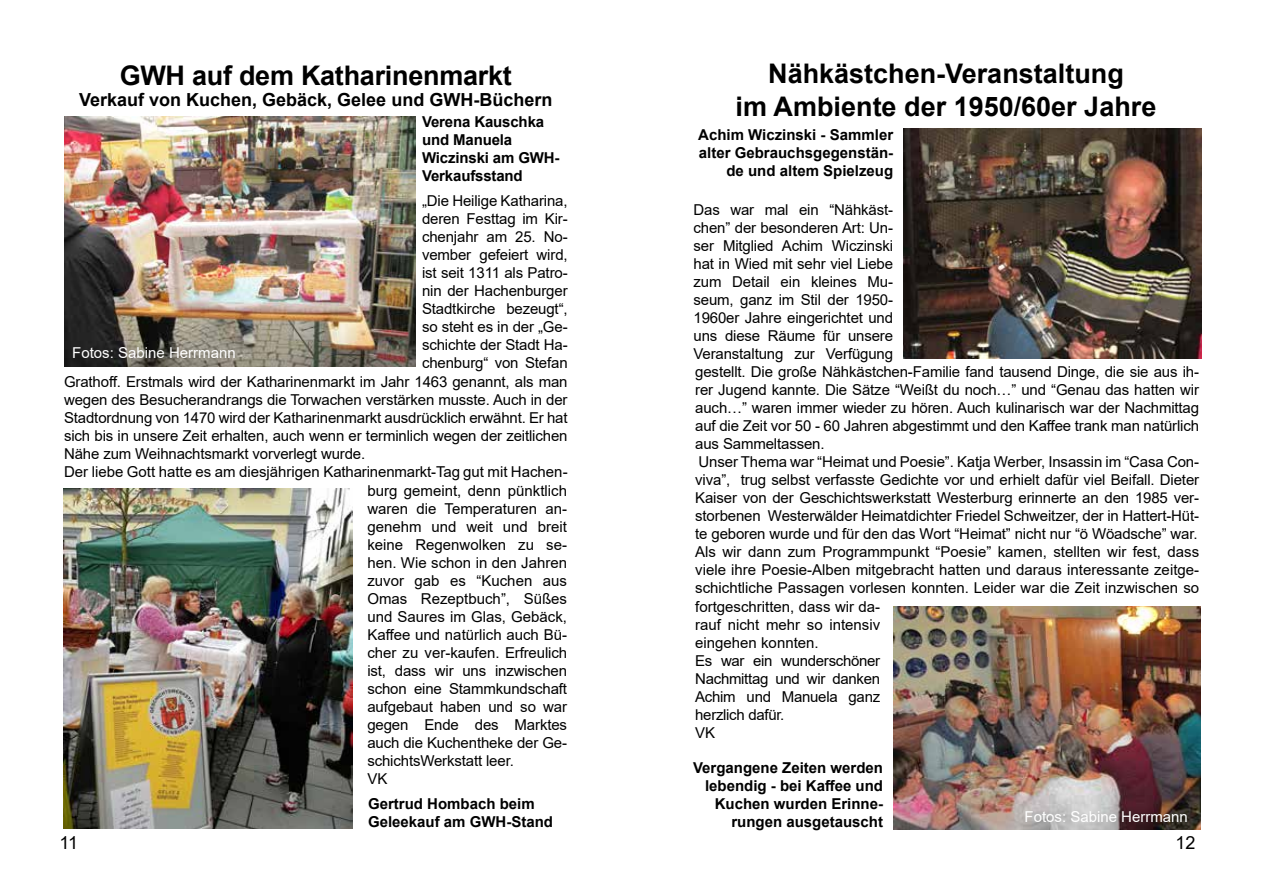
<style>
.page{position:relative;width:1263px;height:893px;background:#fff}
.page>*{position:absolute;margin:0;border:0;box-sizing:border-box;transform-origin:0 0}
.t1{font:700 27px/32.4px "Arial";color:#000;text-align:center}
.t2{font:700 18px "Arial";color:#000}
.t3{font:18px "Arial";color:#000}
.t4{font:15px/18px "Arial";letter-spacing:-.01em;color:#000;text-align:justify}
.t5{font:700 15px/18px "Arial";color:#000}
.t6{font:15px "Arial";color:#fff}
</style>
<div class="page">
<img style="left:64px;top:117px;width:351px;height:250px">
<img style="left:904px;top:128px;width:297px;height:230px">
<img style="left:894px;top:607px;width:306px;height:222px">
<img style="left:64px;top:488px;width:288px;height:340px">
<h1 class="t1" style="left:120px;top:59px;width:394px">GWH auf dem Katharinenmarkt</h1>
<p class="t2" style="left:79px;top:87px;width:475px">Verkauf von Kuchen, Gebäck, Gelee und GWH-Büchern</p>
<p class="t5" style="left:422px;top:113px;width:139px">Verena Kauschka und Manuela<br>Wiczinski am GWH-<br>Verkaufsstand</p>
<h1 class="t1" style="left:736px;top:58px;width:422px">Nähkästchen-Veranstaltung<br>im Ambiente der 1950/60er Jahre</h1>
<p class="t5" style="left:698px;top:126px;width:196px;text-align:right">Achim Wiczinski - Sammler alter Gebrauchsgegenstän&shy;de und altem Spielzeug</p>
<p class="t4" style="left:422px;top:191px;width:147px">„Die Heilige Katharina, deren Festtag im Kir&shy;chenjahr am 25. No&shy;vember gefeiert wird, ist seit 1311 als Patro&shy;nin der Hachenburger Stadtkirche bezeugt“, so steht es in der „Ge&shy;schichte der Stadt Ha&shy;chenburg“ von Stefan</p>
<p class="t4" style="left:693px;top:201px;width:201px">Das war mal ein “Nähkäst-</p>
<p class="t4" style="left:693px;top:219px;width:201px">chen” der besonderen Art: Un-</p>
<p class="t4" style="left:693px;top:237px;width:201px">ser Mitglied Achim Wiczinski</p>
<p class="t4" style="left:693px;top:255px;width:201px">hat in Wied mit sehr viel Liebe</p>
<p class="t4" style="left:693px;top:273px;width:201px">zum Detail ein kleines Mu-</p>
<p class="t4" style="left:693px;top:291px;width:201px">seum, ganz im Stil der 1950-</p>
<p class="t4" style="left:693px;top:309px;width:201px">1960er Jahre eingerichtet und</p>
<p class="t4" style="left:693px;top:327px;width:201px">uns diese Räume für unsere</p>
<p class="t4" style="left:693px;top:345px;width:201px">Veranstaltung zur Verfügung</p>
<p class="t4" style="left:695px;top:363px;width:505px">gestellt. Die große Nähkästchen-Familie fand tausend Dinge, die sie aus ih-</p>
<p class="t4" style="left:695px;top:381px;width:505px">rer Jugend kannte. Die Sätze “Weißt du noch…” und “Genau das hatten wir</p>
<p class="t4" style="left:695px;top:399px;width:505px">auch…” waren immer wieder zu hören. Auch kulinarisch war der Nachmittag</p>
<p class="t4" style="left:695px;top:417px;width:505px">auf die Zeit vor 50 - 60 Jahren abgestimmt und den Kaffee trank man natürlich</p>
<p class="t4" style="left:695px;top:435px;width:131px">aus Sammeltassen.</p>
<p class="t4" style="left:699px;top:453px;width:502px">Unser Thema war “Heimat und Poesie”. Katja Werber, Insassin im “Casa Con-</p>
<p class="t4" style="left:695px;top:471px;width:505px">viva”, trug selbst verfasste Gedichte vor und erhielt dafür viel Beifall. Dieter</p>
<p class="t4" style="left:695px;top:489px;width:505px">Kaiser von der Geschichtswerkstatt Westerburg erinnerte an den 1985 ver-</p>
<p class="t4" style="left:695px;top:507px;width:505px">storbenen Westerwälder Heimatdichter Friedel Schweitzer, der in Hattert-Hüt-</p>
<p class="t4" style="left:695px;top:525px;width:504px">te geboren wurde und für den das Wort “Heimat” nicht nur “ö Wöadsche” war.</p>
<p class="t4" style="left:695px;top:543px;width:505px">Als wir dann zum Programmpunkt “Poesie” kamen, stellten wir fest, dass</p>
<p class="t4" style="left:695px;top:561px;width:505px">viele ihre Poesie-Alben mitgebracht hatten und daraus interessante zeitge-</p>
<p class="t4" style="left:695px;top:579px;width:505px">schichtliche Passagen vorlesen konnten. Leider war die Zeit inzwischen so</p>
<p class="t4" style="left:695px;top:597px;width:186px">fortgeschritten, dass wir da-</p>
<p class="t4" style="left:695px;top:615px;width:186px">rauf nicht mehr so intensiv</p>
<p class="t4" style="left:695px;top:633px;width:125px">eingehen konnten.</p>
<p class="t4" style="left:695px;top:651px;width:186px">Es war ein wunderschöner</p>
<p class="t4" style="left:695px;top:669px;width:186px">Nachmittag und wir danken</p>
<p class="t4" style="left:695px;top:687px;width:186px">Achim und Manuela ganz</p>
<p class="t4" style="left:695px;top:705px;width:91px">herzlich dafür.</p>
<p class="t4" style="left:695px;top:723px;width:22px">VK</p>
<p class="t6" style="left:72px;top:342px;width:165px">Fotos: Sabine Herrmann</p>
<p class="t4" style="left:64px;top:373px;width:505px">Grathoff. Erstmals wird der Katharinenmarkt im Jahr 1463 genannt, als man</p>
<p class="t4" style="left:64px;top:391px;width:505px">wegen des Besucherandrangs die Torwachen verstärken musste. Auch in der</p>
<p class="t4" style="left:64px;top:409px;width:505px">Stadtordnung von 1470 wird der Katharinenmarkt ausdrücklich erwähnt. Er hat</p>
<p class="t4" style="left:64px;top:427px;width:505px">sich bis in unsere Zeit erhalten, auch wenn er terminlich wegen der zeitlichen</p>
<p class="t4" style="left:64px;top:445px;width:303px">Nähe zum Weihnachtsmarkt vorverlegt wurde.</p>
<p class="t4" style="left:64px;top:463px;width:505px">Der liebe Gott hatte es am diesjährigen Katharinenmarkt-Tag gut mit Hachen-</p>
<p class="t4" style="left:367px;top:482px;width:201px">burg gemeint, denn pünktlich</p>
<p class="t4" style="left:367px;top:500px;width:201px">waren die Temperaturen an-</p>
<p class="t4" style="left:367px;top:518px;width:201px">genehm und weit und breit</p>
<p class="t4" style="left:367px;top:536px;width:201px">keine Regenwolken zu se-</p>
<p class="t4" style="left:367px;top:554px;width:201px">hen. Wie schon in den Jahren</p>
<p class="t4" style="left:367px;top:572px;width:201px">zuvor gab es “Kuchen aus</p>
<p class="t4" style="left:367px;top:590px;width:201px">Omas Rezeptbuch”, Süßes</p>
<p class="t4" style="left:367px;top:608px;width:201px">und Saures im Glas, Gebäck,</p>
<p class="t4" style="left:367px;top:626px;width:201px">Kaffee und natürlich auch Bü-</p>
<p class="t4" style="left:367px;top:644px;width:201px">cher zu ver-kaufen. Erfreulich</p>
<p class="t4" style="left:367px;top:662px;width:201px">ist, dass wir uns inzwischen</p>
<p class="t4" style="left:367px;top:680px;width:201px">schon eine Stammkundschaft</p>
<p class="t4" style="left:367px;top:698px;width:201px">aufgebaut haben und so war</p>
<p class="t4" style="left:367px;top:716px;width:201px">gegen Ende des Marktes</p>
<p class="t4" style="left:367px;top:734px;width:201px">auch die Kuchentheke der Ge-</p>
<p class="t4" style="left:367px;top:752px;width:148px">schichtsWerkstatt leer.</p>
<p class="t4" style="left:367px;top:770px;width:22px">VK</p>
<p class="t5" style="left:693px;top:759px;width:192px;text-align:right">Vergangene Zeiten werden lebendig - bei Kaffee und<br>Kuchen wurden Erinne&shy;rungen ausgetauscht</p>
<p class="t5" style="left:368px;top:795px;width:187px">Gertrud Hombach beim<br>Geleekauf am GWH-Stand</p>
<p class="t6" style="left:1024px;top:806px;width:165px">Fotos: Sabine Herrmann</p>
<p class="t3" style="left:60px;top:830px;width:20px">11</p>
<p class="t3" style="left:1175px;top:830px;width:22px">12</p>
</div>
